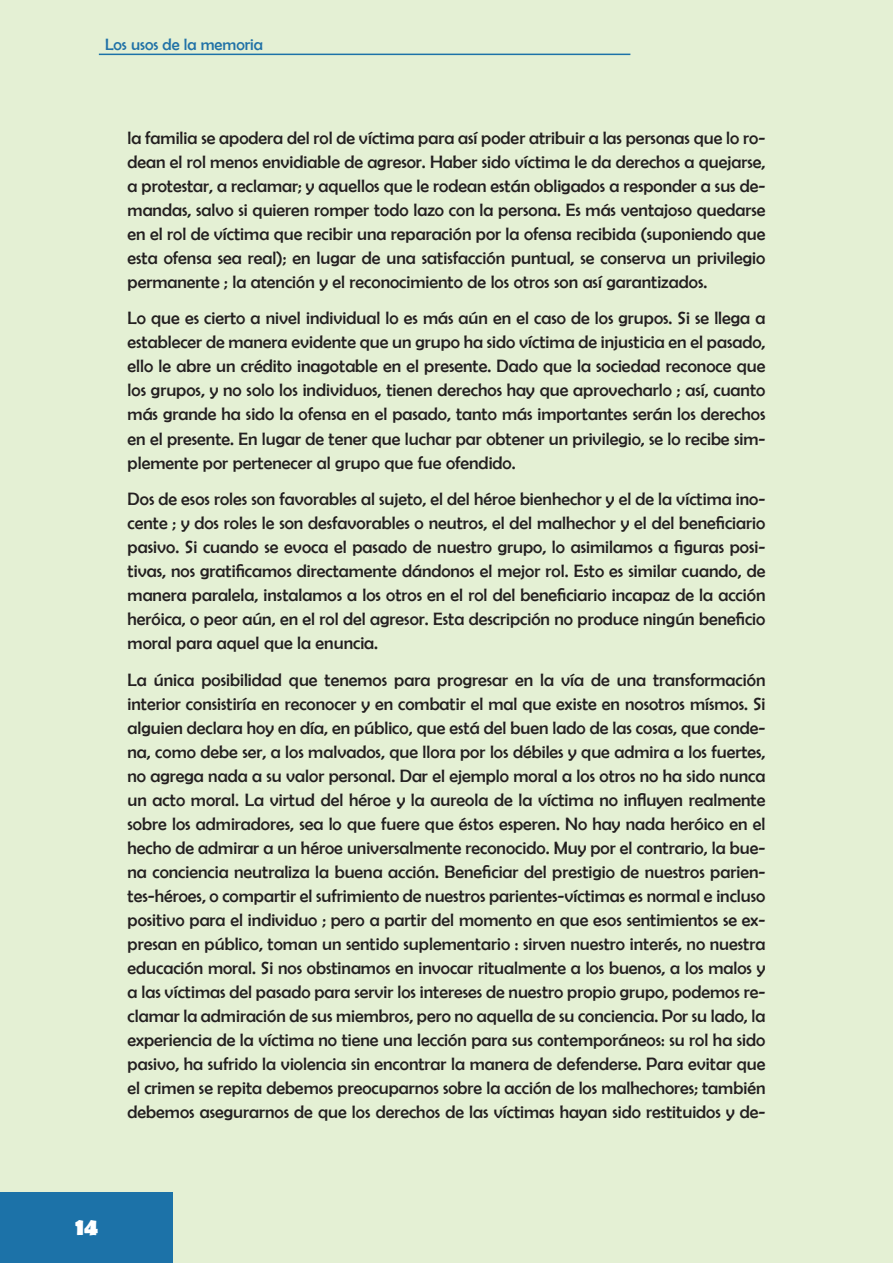
<style>
.page{position:relative;width:893px;height:1263px;background:#e4f0d4}
.page>*{position:absolute;margin:0;border:0;box-sizing:border-box;transform-origin:0 0}
.t1{font:700 24px "Berlin Sans FB";color:#fff}
.t2{font:18px/24px "Berlin Sans FB";color:#231f20;text-align:justify}
.t3{font:16.5px "Berlin Sans FB";color:#2172a7}
</style>
<div class="page">
<div style="left:1px;top:1193px;width:172px;height:70px;background:#1c72a8"></div>
<hr style="left:99px;top:54px;width:531px;height:1px;background:#1c72a8">
<p class="t3" style="left:105px;top:35px;width:160px">Los usos de la memoria</p>
<p class="t2" style="left:128px;top:125px;width:639px">la familia se apodera del rol de víctima para así poder atribuir a las personas que lo ro&shy;dean el rol menos envidiable de agresor. Haber sido víctima le da derechos a quejarse, a protestar, a reclamar; y aquellos que le rodean están obligados a responder a sus de&shy;mandas, salvo si quieren romper todo lazo con la persona. Es más ventajoso quedarse en el rol de víctima que recibir una reparación por la ofensa recibida (suponiendo que esta ofensa sea real); en lugar de una satisfacción puntual, se conserva un privilegio permanente ; la atención y el reconocimiento de los otros son así garantizados.</p>
<p class="t2" style="left:128px;top:306px;width:639px">Lo que es cierto a nivel individual lo es más aún en el caso de los grupos. Si se llega a establecer de manera evidente que un grupo ha sido víctima de injusticia en el pasado, ello le abre un crédito inagotable en el presente. Dado que la sociedad reconoce que los grupos, y no solo los individuos, tienen derechos hay que aprovecharlo ; así, cuanto más grande ha sido la ofensa en el pasado, tanto más importantes serán los derechos en el presente. En lugar de tener que luchar par obtener un privilegio, se lo recibe sim&shy;plemente por pertenecer al grupo que fue ofendido.</p>
<p class="t2" style="left:128px;top:487px;width:639px">Dos de esos roles son favorables al sujeto, el del héroe bienhechor y el de la víctima ino&shy;cente ; y dos roles le son desfavorables o neutros, el del malhechor y el del beneficiario pasivo. Si cuando se evoca el pasado de nuestro grupo, lo asimilamos a figuras posi&shy;tivas, nos gratificamos directamente dándonos el mejor rol. Esto es similar cuando, de manera paralela, instalamos a los otros en el rol del beneficiario incapaz de la acción heróica, o peor aún, en el rol del agresor. Esta descripción no produce ningún beneficio moral para aquel que la enuncia.</p>
<p class="t2" style="left:128px;top:668px;width:639px">La única posibilidad que tenemos para progresar en la vía de una transformación interior consistiría en reconocer y en combatir el mal que existe en nosotros mísmos. Si alguien declara hoy en día, en público, que está del buen lado de las cosas, que conde&shy;na, como debe ser, a los malvados, que llora por los débiles y que admira a los fuertes, no agrega nada a su valor personal. Dar el ejemplo moral a los otros no ha sido nunca un acto moral. La virtud del héroe y la aureola de la víctima no influyen realmente sobre los admiradores, sea lo que fuere que éstos esperen. No hay nada heróico en el hecho de admirar a un héroe universalmente reconocido. Muy por el contrario, la bue&shy;na conciencia neutraliza la buena acción. Beneficiar del prestigio de nuestros parien&shy;tes-héroes, o compartir el sufrimiento de nuestros parientes-víctimas es normal e incluso positivo para el individuo ; pero a partir del momento en que esos sentimientos se ex&shy;presan en público, toman un sentido suplementario : sirven nuestro interés, no nuestra educación moral. Si nos obstinamos en invocar ritualmente a los buenos, a los malos y a las víctimas del pasado para servir los intereses de nuestro propio grupo, podemos re&shy;clamar la admiración de sus miembros, pero no aquella de su conciencia. Por su lado, la experiencia de la víctima no tiene una lección para sus contemporáneos: su rol ha sido pasivo, ha sufrido la violencia sin encontrar la manera de defenderse. Para evitar que el crimen se repita debemos preocuparnos sobre la acción de los malhechores; también debemos asegurarnos de que los derechos de las víctimas hayan sido restituidos y de-</p>
<h1 class="t1" style="left:75px;top:1213px;width:25px">14</h1>
</div>
